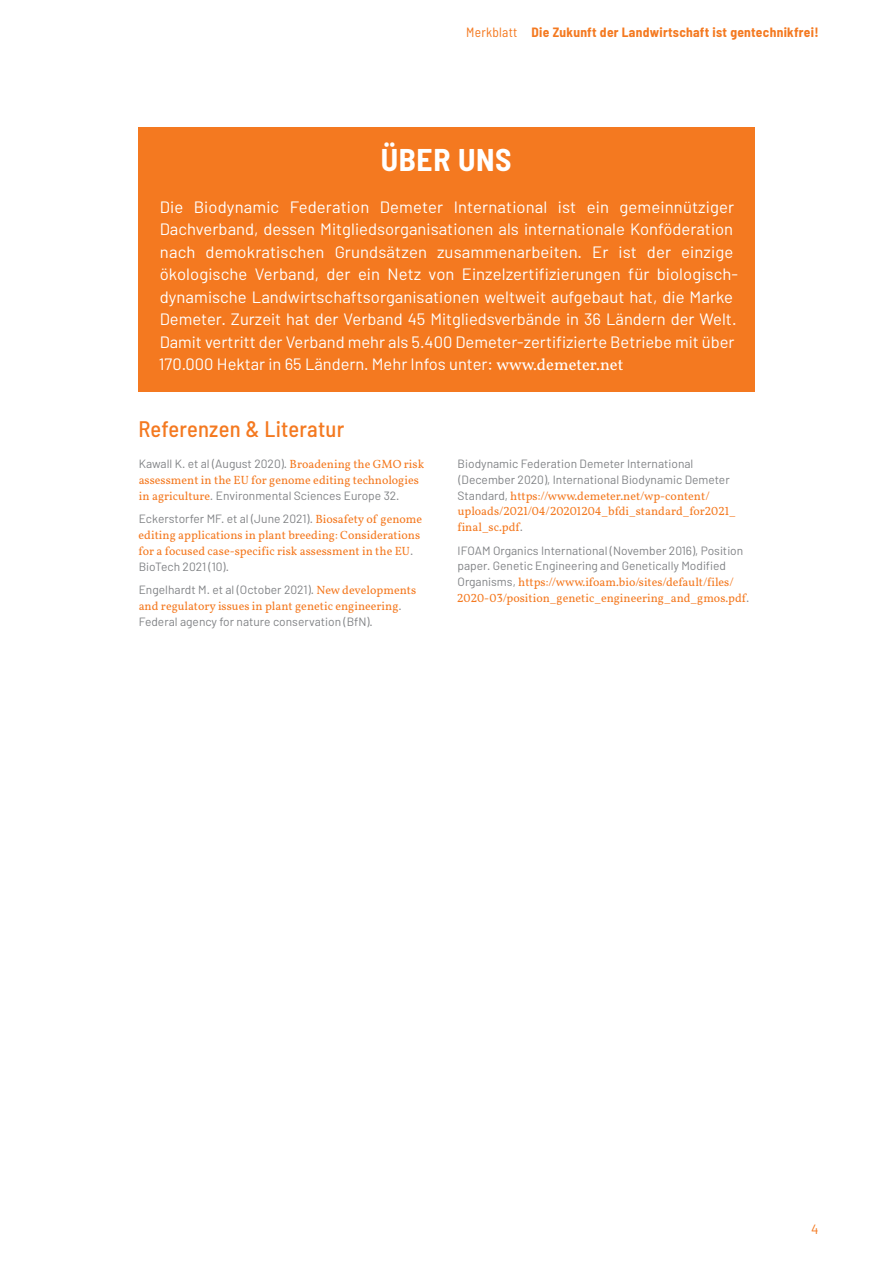
<style>
.page{position:relative;width:893px;height:1263px;background:#fff}
.page>*{position:absolute;margin:0;border:0;box-sizing:border-box;transform-origin:0 0}
.t1{font:700 semi-condensed 31.5px "Barlow";letter-spacing:.02em;color:#fff}
.t2{font:500 semi-condensed 22.5px "Barlow";letter-spacing:.01em;color:#f47920}
.t3{font:16.5px/22.5px "Barlow";color:#fff}
.t4{font:700 semi-condensed 13.5px "Barlow";letter-spacing:.02em;color:#f47920}
.t5{font:13.5px "Barlow";color:#f47920}
.t6{font:12px/23.7px "Barlow";color:#808285}
.t7{font:12px/15.8px "Demeter Vollkorn";color:#f47920}
.s1{font-weight:400}
.s2{font-family:"Demeter Vollkorn"}
.s3{font-family:"Demeter Vollkorn";color:#f47920}
.s4{font-style:italic}
.s5{font-family:"Barlow";color:#808285}
</style>
<div class="page">
<div style="left:138px;top:128px;width:617px;height:264px;background:#f47920"></div>
<p class="t4" style="left:466px;top:24px;width:354px"><span class="s1">Merkblatt</span> Die Zukunft der Landwirtschaft ist gentechnikfrei!</p>
<h1 class="t1" style="left:381px;top:140px;width:132px">ÜBER UNS</h1>
<p class="t3" style="left:159px;top:195px;width:581px">Die Biodynamic Federation Demeter International ist ein gemeinnütziger Dachverband, dessen Mitgliedsorganisationen als internationale Konföderation nach demokratischen Grundsätzen zusammenarbeiten. Er ist der einzige ökologische Verband, der ein Netz von Einzelzertifizierungen für biologisch&shy;dynamische Landwirtschaftsorganisationen weltweit aufgebaut hat, die Marke Demeter. Zurzeit hat der Verband 45 Mitgliedsverbände in 36 Ländern der Welt.<br>Damit vertritt der Verband mehr als 5.400 Demeter-zertifizierte Betriebe mit über 170.000 Hektar in 65 Ländern. Mehr Infos unter: <span class="s2">www.demeter.net</span></p>
<h2 class="t2" style="left:138px;top:415px;width:207px">Referenzen &amp; Literatur</h2>
<p class="t6" style="left:139px;top:452px;width:287px">Kawall K. et al (August 2020). <span class="s3">Broadening the GMO risk</span></p>
<p class="t7" style="left:139px;top:471px;width:282px">assessment in the EU for genome editing technologies</p>
<p class="t6" style="left:139px;top:483px;width:285px"><span class="s3">in agriculture</span><span class="s4">.</span> Environmental Sciences Europe 32.<br>Eckerstorfer MF. et al (June 2021). <span class="s3">Biosafety of genome</span></p>
<p class="t7" style="left:139px;top:526px;width:283px">editing applications in plant breeding: Considerations for a focused case-specific risk assessment in the EU<span class="s5">.</span></p>
<p class="t6" style="left:139px;top:554px;width:279px">BioTech 2021 (10).<br>Engelhardt M. et al (October 2021). <span class="s3">New developments</span></p>
<p class="t7" style="left:139px;top:597px;width:265px">and regulatory issues in plant genetic engineering<span class="s5">.</span></p>
<p class="t6" style="left:139px;top:609px;width:236px">Federal agency for nature conservation (BfN).</p>
<p class="t6" style="left:458px;top:456px;width:274px;line-height:15.8px">Biodynamic Federation Demeter International (December 2020), International Biodynamic Demeter</p>
<p class="t7" style="left:457px;top:487px;width:280px"><span class="s5">Standard,</span> https://www.demeter.net/wp-content/ uploads/2021/04/20201204_bfdi_standard_for2021_ final_sc.pdf<span class="s5">.</span></p>
<p class="t6" style="left:458px;top:542px;width:287px;line-height:15.8px">IFOAM Organics International (November 2016), Position paper. Genetic Engineering and Genetically Modified</p>
<p class="t7" style="left:457px;top:573px;width:294px"><span class="s5">Organisms,</span> https://www.ifoam.bio/sites/default/files/<br>2020-03/position_genetic_engineering_and_gmos.pdf<span class="s5">.</span></p>
<p class="t5" style="left:811px;top:1221px;width:9px">4</p>
</div>
